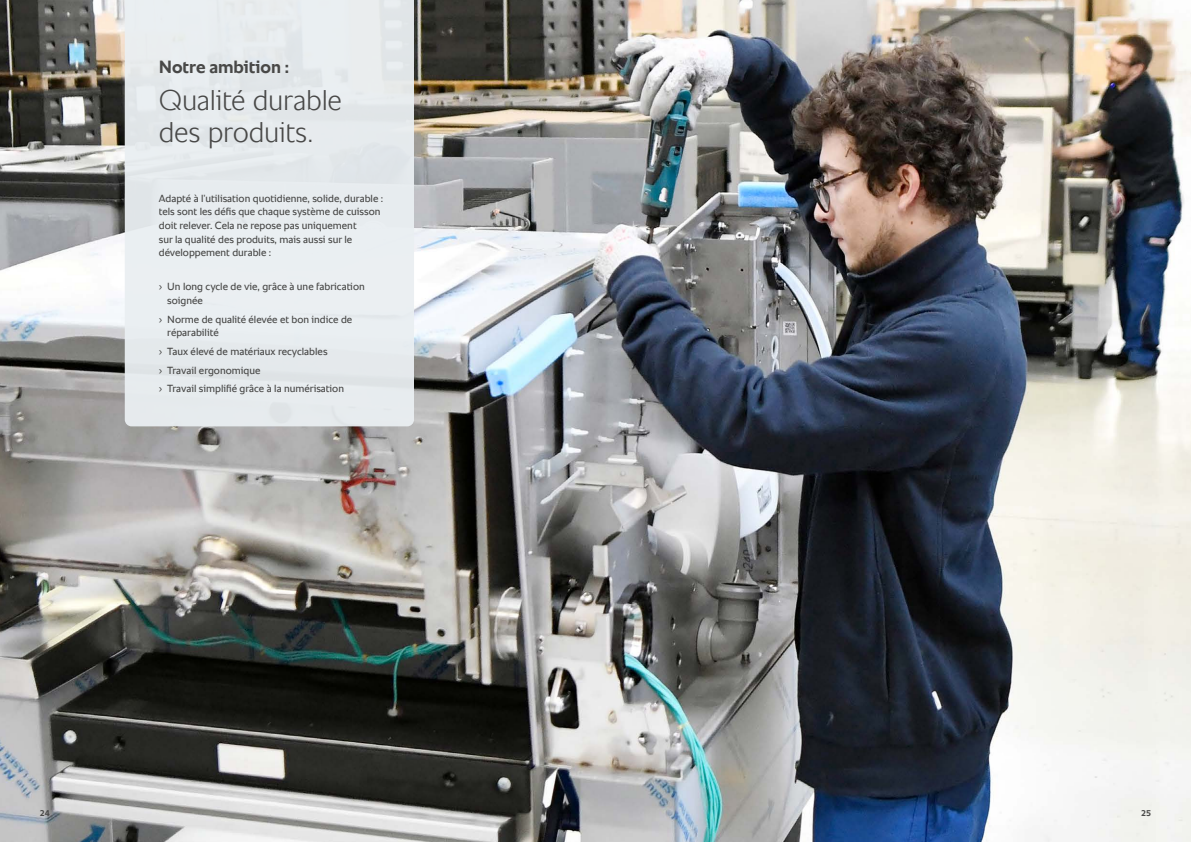
<style>
.page{position:relative;width:1191px;height:842px;background:#fff}
.page>*{position:absolute;margin:0;border:0;box-sizing:border-box;transform-origin:0 0}
.t1{font:300 29px/32px "RATIONAL Sans TT";letter-spacing:-.01em;color:#484847}
.t2{font:700 18px "RATIONAL Sans TT";letter-spacing:-.005em;color:#484847}
.t3{font:10.5px/13.6px "RATIONAL Sans TT";color:#484847}
.t4{font:700 8.5px "RATIONAL Sans TT";color:#484847}
</style>
<div class="page">
<img style="left:0;top:0;width:1191px;height:842px">
<div style="left:125px;top:0;width:289px;height:426px;background:#e7ecef"></div>
<h2 class="t2" style="left:159px;top:53px;width:132px">Notre ambition :</h2>
<h1 class="t1" style="left:159px;top:84px;width:185px">Qualité durable des produits.</h1>
<p class="t3" style="left:159px;top:192px;width:226px">Adapté à l’utilisation quotidienne, solide, durable : tels sont les défis que chaque système de cuisson doit relever. Cela ne repose pas uniquement<br>sur la qualité des produits, mais aussi sur le développement durable :</p>
<p class="t3" style="left:167px;top:280px;width:199px;text-indent:-9px">› Un long cycle de vie, grâce à une fabrication soignée</p>
<p class="t3" style="left:167px;top:312px;width:186px;text-indent:-9px">› Norme de qualité élevée et bon indice de réparabilité</p>
<p class="t3" style="left:159px;top:342px;width:187px;line-height:18.7px">› Taux élevé de matériaux recyclables<br>› Travail ergonomique<br>› Travail simplifié grâce à la numérisation</p>
<p class="t4" style="left:40px;top:807px;width:12px">24</p>
<p class="t4" style="left:1141px;top:807px;width:12px">25</p>
</div>
